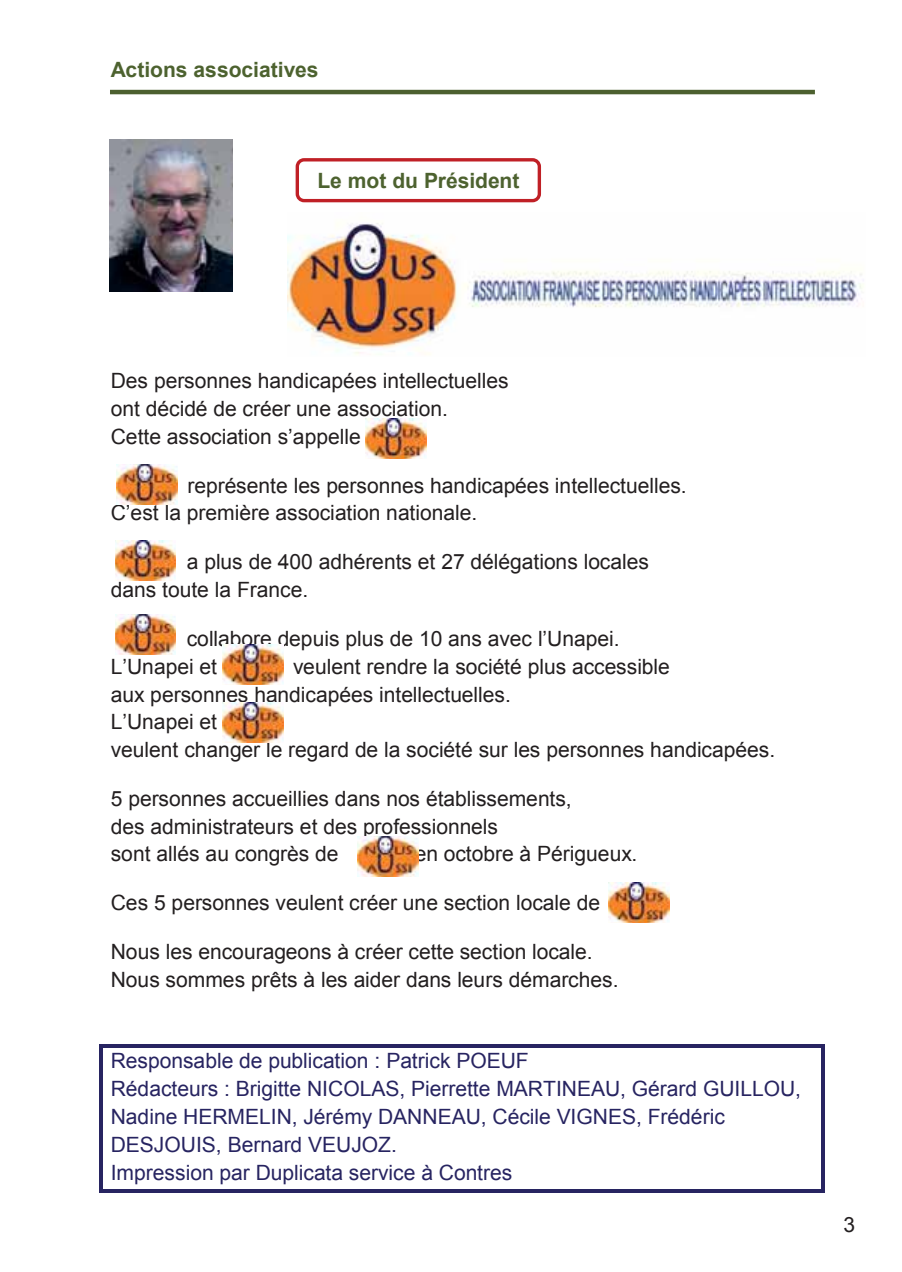
<style>
.page{position:relative;width:902px;height:1272px;background:#fff}
.page>*{position:absolute;margin:0;border:0;box-sizing:border-box;transform-origin:0 0}
.t1{font:21px/27.8px "Arial";color:#231f20}
.t2{font:21px/27.8px "Arial";color:#272461}
.t3{font:700 21px "Arial";color:#4d622f}
.t4{font:21px "Arial";color:#231f20}
</style>
<div class="page">
<hr style="left:110px;top:90px;width:704px;height:4px;background:#4c602f">
<div style="left:295px;top:158px;width:246px;height:44px;border:3px solid #c02026;border-radius:7px"></div>
<img style="left:288px;top:223px;width:576px;height:132px">
<hr style="left:99px;top:1044px;width:725px;height:3px;background:#272461">
<hr style="left:99px;top:1047px;width:4px;height:29px;background:#272461">
<hr style="left:821px;top:1047px;width:3px;height:29px;background:#272461">
<hr style="left:99px;top:1076px;width:4px;height:28px;background:#272461">
<hr style="left:821px;top:1076px;width:3px;height:28px;background:#272461">
<hr style="left:99px;top:1104px;width:4px;height:28px;background:#272461">
<hr style="left:821px;top:1104px;width:3px;height:28px;background:#272461">
<hr style="left:99px;top:1132px;width:4px;height:27px;background:#272461">
<hr style="left:821px;top:1132px;width:3px;height:27px;background:#272461">
<hr style="left:99px;top:1189px;width:725px;height:3px;background:#272461">
<hr style="left:99px;top:1159px;width:4px;height:30px;background:#272461">
<hr style="left:821px;top:1159px;width:3px;height:30px;background:#272461">
<img style="left:110px;top:140px;width:123px;height:151px">
<img style="left:117px;top:464px;width:60px;height:40px">
<img style="left:115px;top:540px;width:61px;height:40px">
<img style="left:115px;top:614px;width:61px;height:40px">
<img style="left:223px;top:645px;width:60px;height:40px">
<img style="left:223px;top:703px;width:60px;height:39px">
<img style="left:608px;top:883px;width:61px;height:39px">
<img style="left:365px;top:419px;width:61px;height:40px">
<img style="left:358px;top:836px;width:60px;height:40px">
<p class="t3" style="left:111px;top:58px;width:209px">Actions associatives</p>
<p class="t3" style="left:317px;top:169px;width:203px">Le mot du Président</p>
<p class="t1" style="left:111px;top:367px;width:399px">Des personnes handicapées intellectuelles ont décidé de créer une association.<br>Cette association s’appelle</p>
<p class="t1" style="left:111px;top:471px;width:577px;text-indent:77px">représente les personnes handicapées intellectuelles.<br>C’est la première association nationale.</p>
<p class="t1" style="left:111px;top:548px;width:539px;text-indent:76px">a plus de 400 adhérents et 27 délégations locales dans toute la France.</p>
<p class="t1" style="left:111px;top:625px;width:510px;text-indent:76px">collabore depuis plus de 10 ans avec l’Unapei.<br>L’Unapei et</p>
<p class="t1" style="left:111px;top:652px;width:666px;text-indent:182px">veulent rendre la société plus accessible<br>aux personnes handicapées intellectuelles.<br>L’Unapei et<br>veulent changer le regard de la société sur les personnes handicapées.</p>
<p class="t1" style="left:111px;top:784px;width:462px">5 personnes accueillies dans nos établissements, des administrateurs et des professionnels<br>sont allés au congrès de</p>
<p class="t1" style="left:414px;top:840px;width:224px">en octobre à Périgueux.</p>
<p class="t1" style="left:111px;top:888px;width:491px">Ces 5 personnes veulent créer une section locale de</p>
<p class="t1" style="left:111px;top:937px;width:509px">Nous les encourageons à créer cette section locale.<br>Nous sommes prêts à les aider dans leurs démarches.</p>
<p class="t2" style="left:111px;top:1047px;width:691px">Responsable de publication : Patrick POEUF<br>Rédacteurs : Brigitte NICOLAS, Pierrette MARTINEAU, Gérard GUILLOU, Nadine HERMELIN, Jérémy DANNEAU, Cécile VIGNES, Frédéric DESJOUIS, Bernard VEUJOZ.<br>Impression par Duplicata service à Contres</p>
<p class="t4" style="left:843px;top:1212px;width:13px">3</p>
</div>
